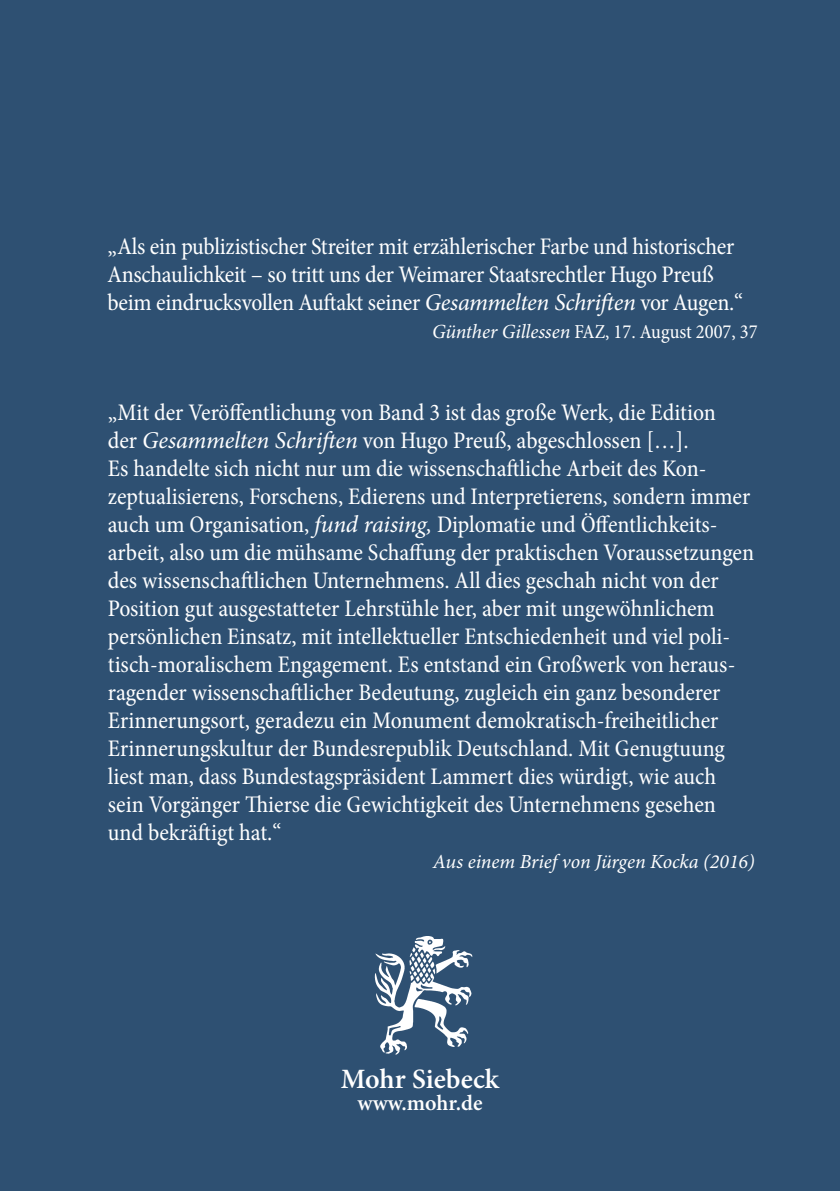
<style>
.page{position:relative;width:840px;height:1191px;background:#fff}
.page>*{position:absolute;margin:0;border:0;box-sizing:border-box;transform-origin:0 0}
.t1{font:600 28px "Minion Pro";color:#fff}
.t2{font:condensed 24px/28px "Minion Pro";letter-spacing:-.005em;color:#fff}
.t3{font:600 22px "Minion Pro";letter-spacing:.005em;color:#fff}
.t4{font:condensed 20px "Minion Pro";color:#fff}
.t5{font:italic 20px "Minion Pro";letter-spacing:-.005em;color:#fff}
.s1{font-style:italic;font-stretch:normal}
</style>
<div class="page">
<div style="left:0;top:0;width:839px;height:1191px;background:#2e5072"></div>
<img style="left:374px;top:936px;width:99px;height:119px">
<p class="t2" style="left:107px;top:232px;width:637px">„Als ein publizistischer Streiter mit erzählerischer Farbe und historischer<br>Anschaulichkeit – so tritt uns der Weimarer Staatsrechtler Hugo Preuß beim eindrucksvollen Auftakt seiner <span class="s1">Gesammelten Schriften</span> vor Augen.“</p>
<p class="t4" style="left:432px;top:318px;width:327px"><span class="s1">Günther Gillessen</span> FAZ, 17. August 2007, 37</p>
<p class="t2" style="left:108px;top:399px;width:647px">„Mit der Veröffentlichung von Band 3 ist das große Werk, die Edition<br>der <span class="s1">Gesammelten Schriften</span> von Hugo Preuß, abgeschlossen […].<br>Es handelte sich nicht nur um die wissenschaftliche Arbeit des Kon&shy;zeptualisierens, Forschens, Edierens und Interpretierens, sondern immer auch um Organisation, <span class="s1">fund raising,</span> Diplomatie und Öffentlichkeits&shy;arbeit, also um die mühsame Schaffung der praktischen Voraussetzungen des wissenschaftlichen Unternehmens. All dies geschah nicht von der Position gut ausgestatteter Lehrstühle her, aber mit ungewöhnlichem persönlichen Einsatz, mit intellektueller Entschiedenheit und viel poli&shy;tisch-moralischem Engagement. Es entstand ein Großwerk von heraus&shy;ragender wissenschaftlicher Bedeutung, zugleich ein ganz besonderer Erinnerungsort, geradezu ein Monument demokratisch-freiheitlicher Erinnerungskultur der Bundesrepublik Deutschland. Mit Genugtuung liest man, dass Bundestagspräsident Lammert dies würdigt, wie auch sein Vorgänger Thierse die Gewichtigkeit des Unternehmens gesehen und bekräftigt hat.“</p>
<p class="t5" style="left:432px;top:848px;width:323px">Aus einem Brief von Jürgen Kocka (2016)</p>
<p class="t1" style="left:340px;top:1060px;width:160px">Mohr Siebeck</p>
<p class="t3" style="left:357px;top:1088px;width:127px">www.mohr.de</p>
</div>
